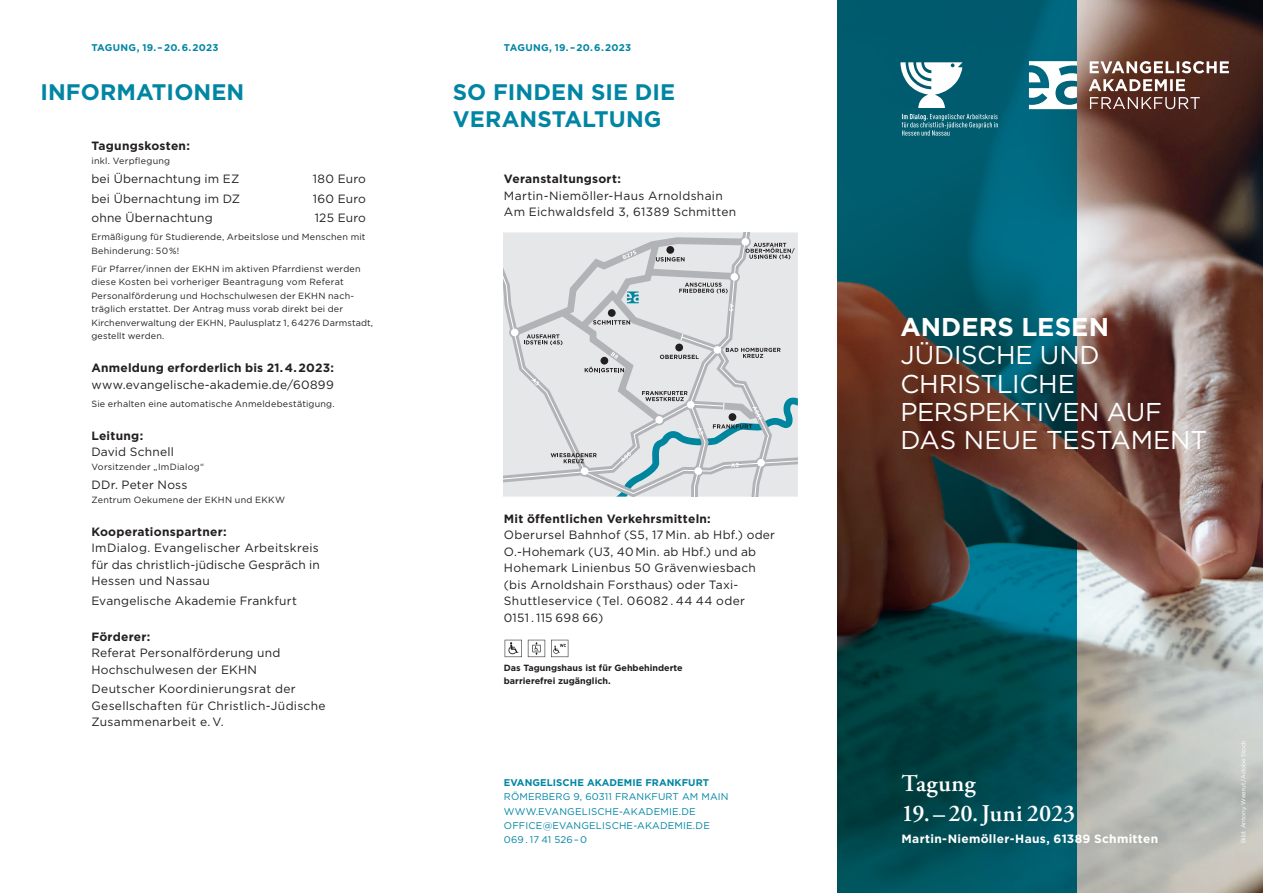
<style>
.page{position:relative;width:1263px;height:893px;background:#fff}
.page>*{position:absolute;margin:0;border:0;box-sizing:border-box;transform-origin:0 0}
.t1{font:25.8px/28.2px "Gotham";letter-spacing:-.01em;color:#fff}
.t2{font:700 25.8px "Gotham";letter-spacing:.005em;color:#fff}
.t3{font:600 24px "Adobe Garamond Pro";letter-spacing:.005em;color:#fff}
.t4{font:700 22.5px/27px "Gotham";letter-spacing:.005em;color:#0085a3}
.t5{font:12px/16.5px "Gotham";letter-spacing:.02em;color:#231f20}
.t6{font:700 12px "Gotham";letter-spacing:.02em;color:#231f20}
.t7{font:700 12px "Gotham";letter-spacing:.025em;color:#fff}
.t8{font:9.75px/14.2px "Gotham";letter-spacing:.02em;color:#0085a3}
.t9{font:700 9.75px "Gotham";letter-spacing:.01em;color:#0085a3}
.t10{font:9px/13.5px "Gotham";letter-spacing:.02em;color:#231f20}
.t11{font:700 9px/13.5px "Gotham";color:#231f20}
.t12{font:6px "Gotham";color:#fff}
</style>
<div class="page">
<img style="left:1077px;top:0;width:186px;height:893px">
<svg style="left:838px;top:0;width:239px;height:893px;background:#154b52"></svg>
<svg style="left:505px;top:640px;width:17px;height:17px"></svg>
<svg style="left:528px;top:640px;width:17px;height:17px"></svg>
<svg style="left:551px;top:640px;width:17px;height:17px"></svg>
<svg style="left:504px;top:232px;width:293px;height:265px;background:#d6d9dc"></svg>
<svg style="left:900px;top:62px;width:62px;height:46px"></svg>
<svg style="left:902px;top:114px;width:96px;height:22px;background:#307a89"></svg>
<svg style="left:1029px;top:61px;width:200px;height:48px"></svg>
<p class="t9" style="left:91px;top:41px;width:129px">TAGUNG, 19. – 20. 6. 2023</p>
<p class="t9" style="left:504px;top:41px;width:129px">TAGUNG, 19. – 20. 6. 2023</p>
<h3 class="t4" style="left:40px;top:78px;width:206px">INFORMATIONEN</h3>
<p class="t6" style="left:91px;top:138px;width:100px">Tagungskosten:</p>
<p class="t10" style="left:91px;top:153px;width:80px">inkl. Verpflegung</p>
<p class="t5" style="left:91px;top:170px;width:150px">bei Übernachtung im EZ</p>
<p class="t5" style="left:313px;top:170px;width:55px">180 Euro</p>
<p class="t5" style="left:91px;top:190px;width:150px">bei Übernachtung im DZ</p>
<p class="t5" style="left:313px;top:190px;width:55px">160 Euro</p>
<p class="t5" style="left:91px;top:209px;width:123px">ohne Übernachtung</p>
<p class="t5" style="left:315px;top:209px;width:53px">125 Euro</p>
<p class="t10" style="left:91px;top:230px;width:276px">Ermäßigung für Studierende, Arbeitslose und Menschen mit<br>Behinderung: 50 %!</p>
<p class="t10" style="left:91px;top:261px;width:283px">Für Pfarrer/innen der EKHN im aktiven Pfarrdienst werden diese Kosten bei vorheriger Beantragung vom Referat Personalförderung und Hochschulwesen der EKHN nach&shy;träglich erstattet. Der Antrag muss vorab direkt bei der Kirchenverwaltung der EKHN, Paulusplatz 1, 64276 Darmstadt, gestellt werden.</p>
<p class="t6" style="left:91px;top:360px;width:244px">Anmeldung erforderlich bis 21. 4. 2023:</p>
<p class="t5" style="left:91px;top:376px;width:244px">www.evangelische-akademie.de/60899</p>
<p class="t10" style="left:91px;top:396px;width:245px">Sie erhalten eine automatische Anmeldebestätigung.</p>
<p class="t6" style="left:91px;top:427px;width:53px">Leitung:</p>
<p class="t5" style="left:91px;top:443px;width:84px">David Schnell</p>
<p class="t10" style="left:91px;top:459px;width:114px">Vorsitzender „ImDialog“</p>
<p class="t5" style="left:91px;top:476px;width:97px">DDr. Peter Noss</p>
<p class="t10" style="left:91px;top:492px;width:195px">Zentrum Oekumene der EKHN und EKKW</p>
<p class="t6" style="left:91px;top:523px;width:137px">Kooperationspartner:</p>
<p class="t5" style="left:91px;top:539px;width:230px;text-align:justify">ImDialog. Evangelischer Arbeitskreis für das christlich-jüdische Gespräch in Hessen und Nassau</p>
<p class="t5" style="left:91px;top:592px;width:207px">Evangelische Akademie Frankfurt</p>
<p class="t6" style="left:91px;top:628px;width:60px">Förderer:</p>
<p class="t5" style="left:91px;top:644px;width:190px">Referat Personalförderung und<br>Hochschulwesen der EKHN</p>
<p class="t5" style="left:91px;top:680px;width:236px">Deutscher Koordinierungsrat der<br>Gesellschaften für Christlich-Jüdische<br>Zusammenarbeit e. V.</p>
<h3 class="t4" style="left:453px;top:78px;width:224px">SO FINDEN SIE DIE<br>VERANSTALTUNG</h3>
<p class="t6" style="left:504px;top:171px;width:118px">Veranstaltungsort:</p>
<p class="t5" style="left:504px;top:187px;width:234px">Martin-Niemöller-Haus Arnoldshain<br>Am Eichwaldsfeld 3, 61389 Schmitten</p>
<p class="t6" style="left:504px;top:510px;width:208px">Mit öffentlichen Verkehrsmitteln:</p>
<p class="t5" style="left:504px;top:526px;width:273px">Oberursel Bahnhof (S5, 17 Min. ab Hbf.) oder O.-Hohemark (U3, 40 Min. ab Hbf.) und ab Hohemark Linienbus 50 Grävenwiesbach (bis Arnoldshain Forsthaus) oder Taxi-Shuttleservice (Tel. 06082 . 44 44 oder 0151.115 698 66)</p>
<p class="t11" style="left:504px;top:661px;width:180px">Das Tagungshaus ist für Gehbehinderte barrierefrei zugänglich.</p>
<p class="t9" style="left:504px;top:776px;width:207px">EVANGELISCHE AKADEMIE FRANKFURT</p>
<p class="t8" style="left:504px;top:790px;width:226px">RÖMERBERG 9, 60311 FRANKFURT AM MAIN<br>WWW.EVANGELISCHE-AKADEMIE.DE<br>OFFICE@EVANGELISCHE-AKADEMIE.DE<br>069 . 17 41 526 – 0</p>
<h1 class="t2" style="left:900px;top:310px;width:210px">ANDERS LESEN</h1>
<h1 class="t1" style="left:900px;top:341px;width:308px">JÜDISCHE UND<br>CHRISTLICHE<br>PERSPEKTIVEN AUF<br>DAS NEUE TESTAMENT</h1>
<h2 class="t3" style="left:901px;top:769px;width:75px">Tagung</h2>
<h2 class="t3" style="left:901px;top:799px;width:175px">19. – 20.Juni 2023</h2>
<p class="t7" style="left:901px;top:831px;width:258px">Martin-Niemöller-Haus, 61389 Schmitten</p>
<p class="t12" style="left:1239px;top:828px;width:106px;rotate:-90deg">Gü ersloher Verlagshaus, Gütersloh</p>
<p class="t12" style="left:1239px;top:843px;width:104px;rotate:-90deg">Bild: Antony Weerut /Adobe Stock</p>
</div>
